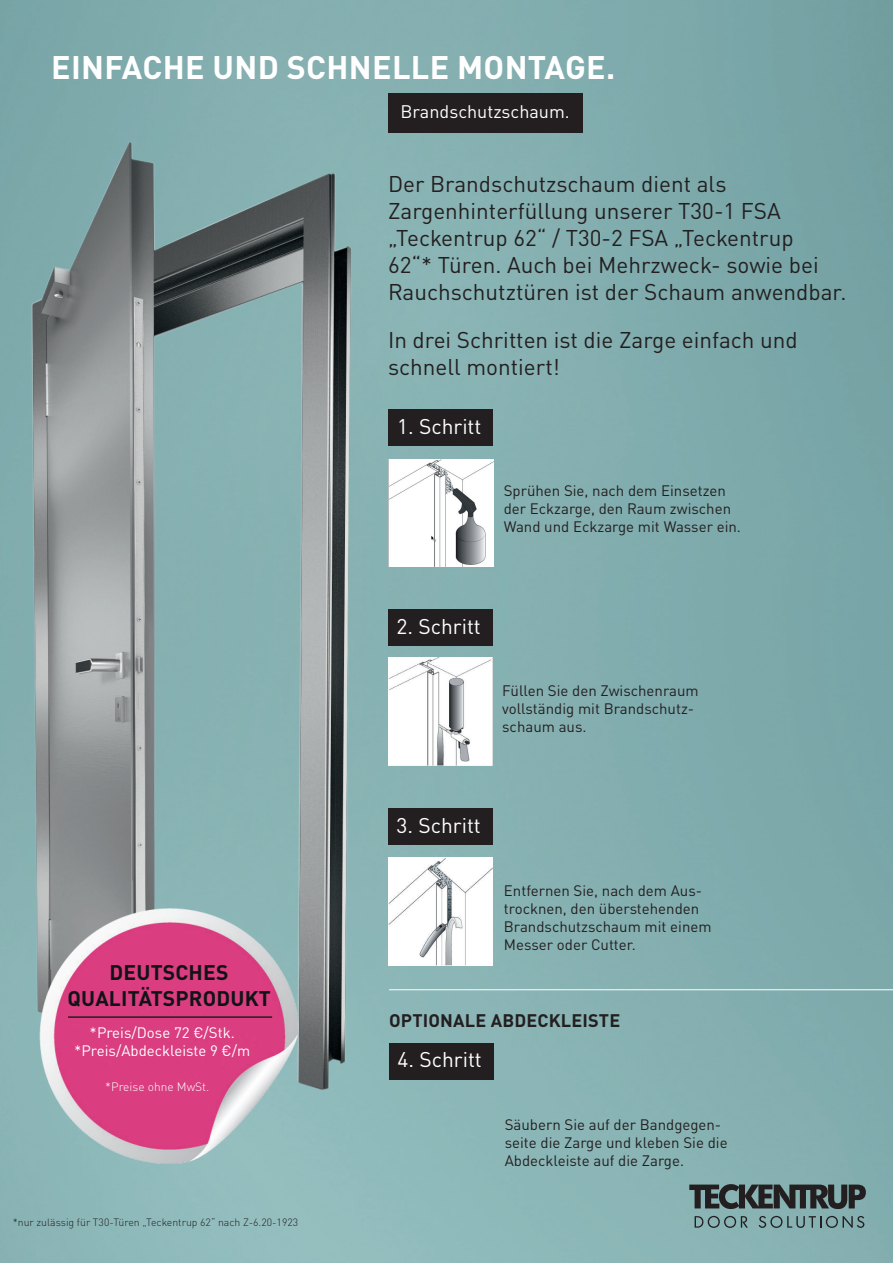
<style>
.page{position:relative;width:893px;height:1263px;background:#fff}
.page>*{position:absolute;margin:0;border:0;box-sizing:border-box;transform-origin:0 0}
.t1{font:700 32.25px "DIN Pro";letter-spacing:.01em;color:#fff}
.t2{font:22.5px/27px "DIN Pro";color:#231f20}
.t3{font:21px "DIN Pro";color:#fff}
.t4{font:700 21px/25.2px "DIN Pro";letter-spacing:.01em;color:#111416;text-align:center}
.t5{font:700 18px "DIN Pro";letter-spacing:.01em;color:#231f20}
.t6{font:18px "DIN Pro";color:#fff}
.t7{font:15px/18px "DIN Pro";color:#231f20}
.t8{font:15px/18px "DIN Pro";color:#fff;text-align:center}
.t9{font:300 12px "DIN Pro";color:#fff}
.t10{font:300 10.5px "DIN Pro";color:#231f20}
</style>
<div class="page">
<img style="left:0;top:0;width:893px;height:1263px">
<div style="left:389px;top:409px;width:104px;height:37px;background:#231f20"></div>
<img style="left:389px;top:459px;width:104px;height:107px">
<div style="left:388px;top:609px;width:104px;height:37px;background:#231f20"></div>
<img style="left:389px;top:658px;width:103px;height:107px">
<div style="left:388px;top:808px;width:104px;height:37px;background:#231f20"></div>
<img style="left:389px;top:858px;width:103px;height:107px">
<div style="left:389px;top:1043px;width:104px;height:37px;background:#231f20"></div>
<svg style="left:689px;top:1184px;width:177px;height:44px;background:#5d7475"></svg>
<div style="left:389px;top:94px;width:194px;height:39px;background:#231f20"></div>
<img style="left:13px;top:114px;width:376px;height:1104px">
<img style="left:27px;top:878px;width:299px;height:295px">
<hr style="left:389px;top:989px;width:504px;height:1px;background:#fff">
<hr style="left:68px;top:1016px;width:204px;height:2px;background:#231f20">
<h1 class="t1" style="left:51px;top:42px;width:565px">EINFACHE UND SCHNELLE MONTAGE.</h1>
<p class="t6" style="left:401px;top:98px;width:171px">Brandschutzschaum.</p>
<h2 class="t2" style="left:388px;top:169px;width:460px">Der Brandschutzschaum dient als Zargenhinterfüllung unserer T30-1 FSA „Teckentrup 62“ / T30-2 FSA „Teckentrup<br>62“* Türen. Auch bei Mehrzweck- sowie bei Rauchschutztüren ist der Schaum anwendbar.</h2>
<h2 class="t2" style="left:388px;top:325px;width:411px">In drei Schritten ist die Zarge einfach und schnell montiert!</h2>
<h3 class="t4" style="left:67px;top:959px;width:205px">DEUTSCHES<br>QUALITÄTSPRODUKT</h3>
<p class="t8" style="left:74px;top:1023px;width:178px">*Preis/Dose 72 €/Stk. *Preis/Abdeckleiste 9 €/m</p>
<p class="t9" style="left:105px;top:1078px;width:106px">*Preise ohne MwSt.</p>
<p class="t10" style="left:13px;top:1214px;width:287px">*nur zulässig für T30-Türen „Teckentrup 62“ nach Z-6.20-1923</p>
<h3 class="t3" style="left:397px;top:410px;width:86px">1. Schritt</h3>
<p class="t7" style="left:504px;top:481px;width:239px">Sprühen Sie, nach dem Einsetzen der Eckzarge, den Raum zwischen<br>Wand und Eckzarge mit Wasser ein.</p>
<h3 class="t3" style="left:396px;top:610px;width:86px">2. Schritt</h3>
<p class="t7" style="left:502px;top:681px;width:198px">Füllen Sie den Zwischenraum vollständig mit Brandschutz&shy;schaum aus.</p>
<h3 class="t3" style="left:396px;top:809px;width:86px">3. Schritt</h3>
<p class="t7" style="left:504px;top:880px;width:209px">Entfernen Sie, nach dem Aus&shy;trocknen, den überstehenden<br>Brandschutzschaum mit einem<br>Messer oder Cutter.</p>
<p class="t5" style="left:389px;top:1006px;width:233px">OPTIONALE ABDECKLEISTE</p>
<h3 class="t3" style="left:398px;top:1044px;width:86px">4. Schritt</h3>
<p class="t7" style="left:505px;top:1114px;width:224px">Säubern Sie auf der Bandgegen&shy;seite die Zarge und kleben Sie die<br>Abdeckleiste auf die Zarge.</p>
</div>
